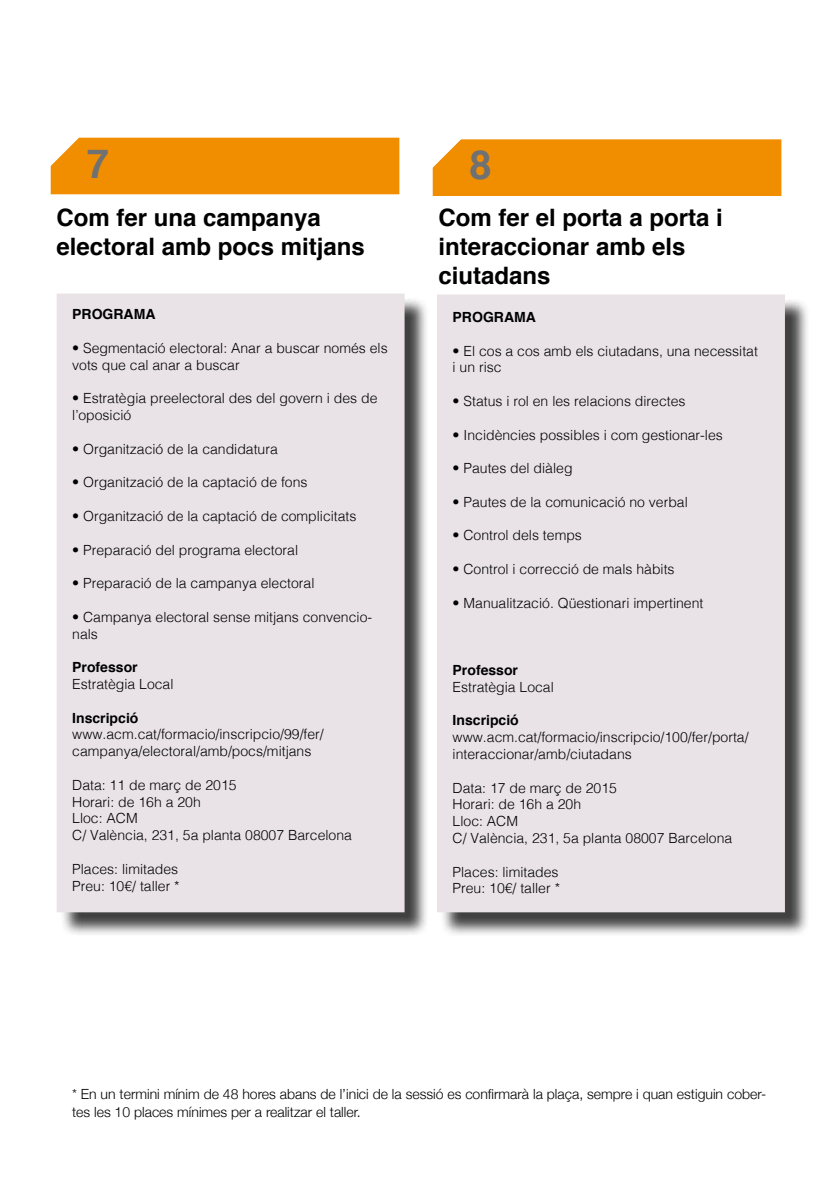
<style>
.page{position:relative;width:840px;height:1191px;background:#fff}
.page>*{position:absolute;margin:0;border:0;box-sizing:border-box;transform-origin:0 0}
.t1{font:700 40px "Helvetica";color:#707172}
.t2{font:700 24px/28.8px "Helvetica";color:#000}
.t3{font:300 14px/16.8px "Helvetica";color:#000}
.t4{font:300 14px/18px "Helvetica Neue";color:#000}
.t5{font:700 14px "Helvetica";color:#000}
</style>
<div class="page">
<div style="left:60px;top:296px;width:369px;height:641px;background:#000;opacity:.75"></div>
<div style="left:57px;top:293px;width:347px;height:619px;background:#e9e3e7"></div>
<div style="left:51px;top:138px;width:348px;height:56px;background:#f18e00"></div>
<svg style="left:50px;top:137px;width:46px;height:39px"></svg>
<div style="left:432px;top:139px;width:349px;height:57px;background:#f18e00"></div>
<svg style="left:432px;top:139px;width:46px;height:39px"></svg>
<div style="left:440px;top:297px;width:369px;height:640px;background:#000;opacity:.75"></div>
<div style="left:437px;top:294px;width:347px;height:618px;background:#e9e3e7"></div>
<h1 class="t1" style="left:87px;top:131px;width:24px">7</h1>
<h2 class="t2" style="left:56px;top:204px;width:310px">Com fer una campanya electoral amb pocs mitjans</h2>
<p class="t5" style="left:72px;top:303px;width:85px">PROGRAMA</p>
<p class="t3" style="left:72px;top:338px;width:317px">• Segmentació electoral: Anar a buscar només els vots que cal anar a buscar</p>
<p class="t3" style="left:72px;top:389px;width:306px">• Estratègia preelectoral des del govern i des de l’oposició</p>
<p class="t3" style="left:72px;top:439px;width:207px">• Organització de la candidatura</p>
<p class="t3" style="left:72px;top:473px;width:236px">• Organització de la captació de fons</p>
<p class="t3" style="left:72px;top:506px;width:285px">• Organització de la captació de complicitats</p>
<p class="t3" style="left:72px;top:540px;width:227px">• Preparació del programa electoral</p>
<p class="t3" style="left:72px;top:574px;width:243px">• Preparació de la campanya electoral</p>
<p class="t3" style="left:72px;top:607px;width:301px">• Campanya electoral sense mitjans convencio&shy;nals</p>
<p class="t5" style="left:72px;top:656px;width:67px">Professor</p>
<p class="t3" style="left:72px;top:674px;width:103px">Estratègia Local</p>
<p class="t5" style="left:72px;top:706px;width:68px">Inscripció</p>
<p class="t3" style="left:72px;top:725px;width:253px">www.acm.cat/formacio/inscripcio/99/fer/ campanya/electoral/amb/pocs/mitjans</p>
<p class="t3" style="left:72px;top:775px;width:281px">Data: 11 de març de 2015<br>Horari: de 16h a 20h<br>Lloc: ACM<br>C/ València, 231, 5a planta 08007 Barcelona</p>
<p class="t3" style="left:72px;top:859px;width:109px">Places: limitades<br>Preu: 10€/ taller *</p>
<h1 class="t1" style="left:469px;top:132px;width:24px">8</h1>
<h2 class="t2" style="left:438px;top:203px;width:286px">Com fer el porta a porta i interaccionar amb els ciutadans</h2>
<p class="t5" style="left:452px;top:306px;width:85px">PROGRAMA</p>
<p class="t3" style="left:452px;top:341px;width:307px">• El cos a cos amb els ciutadans, una necessitat i un risc</p>
<p class="t3" style="left:452px;top:391px;width:234px">• Status i rol en les relacions directes</p>
<p class="t3" style="left:452px;top:425px;width:271px">• Incidències possibles i com gestionar-les</p>
<p class="t3" style="left:452px;top:459px;width:121px">• Pautes del diàleg</p>
<p class="t3" style="left:452px;top:492px;width:236px">• Pautes de la comunicació no verbal</p>
<p class="t3" style="left:452px;top:526px;width:131px">• Control dels temps</p>
<p class="t3" style="left:452px;top:559px;width:223px">• Control i correcció de mals hàbits</p>
<p class="t3" style="left:452px;top:593px;width:252px">• Manualització. Qüestionari impertinent</p>
<p class="t5" style="left:452px;top:658px;width:67px">Professor</p>
<p class="t3" style="left:452px;top:677px;width:103px">Estratègia Local</p>
<p class="t5" style="left:452px;top:709px;width:68px">Inscripció</p>
<p class="t3" style="left:452px;top:727px;width:297px">www.acm.cat/formacio/inscripcio/100/fer/porta/ interaccionar/amb/ciutadans</p>
<p class="t3" style="left:452px;top:778px;width:281px">Data: 17 de març de 2015<br>Horari: de 16h a 20h<br>Lloc: ACM<br>C/ València, 231, 5a planta 08007 Barcelona</p>
<p class="t3" style="left:452px;top:862px;width:109px">Places: limitades<br>Preu: 10€/ taller *</p>
<p class="t4" style="left:72px;top:1083px;width:695px">* En un termini mínim de 48 hores abans de l’inici de la sessió es confirmarà la plaça, sempre i quan estiguin cober&shy;tes les 10 places mínimes per a realitzar el taller.</p>
</div>
